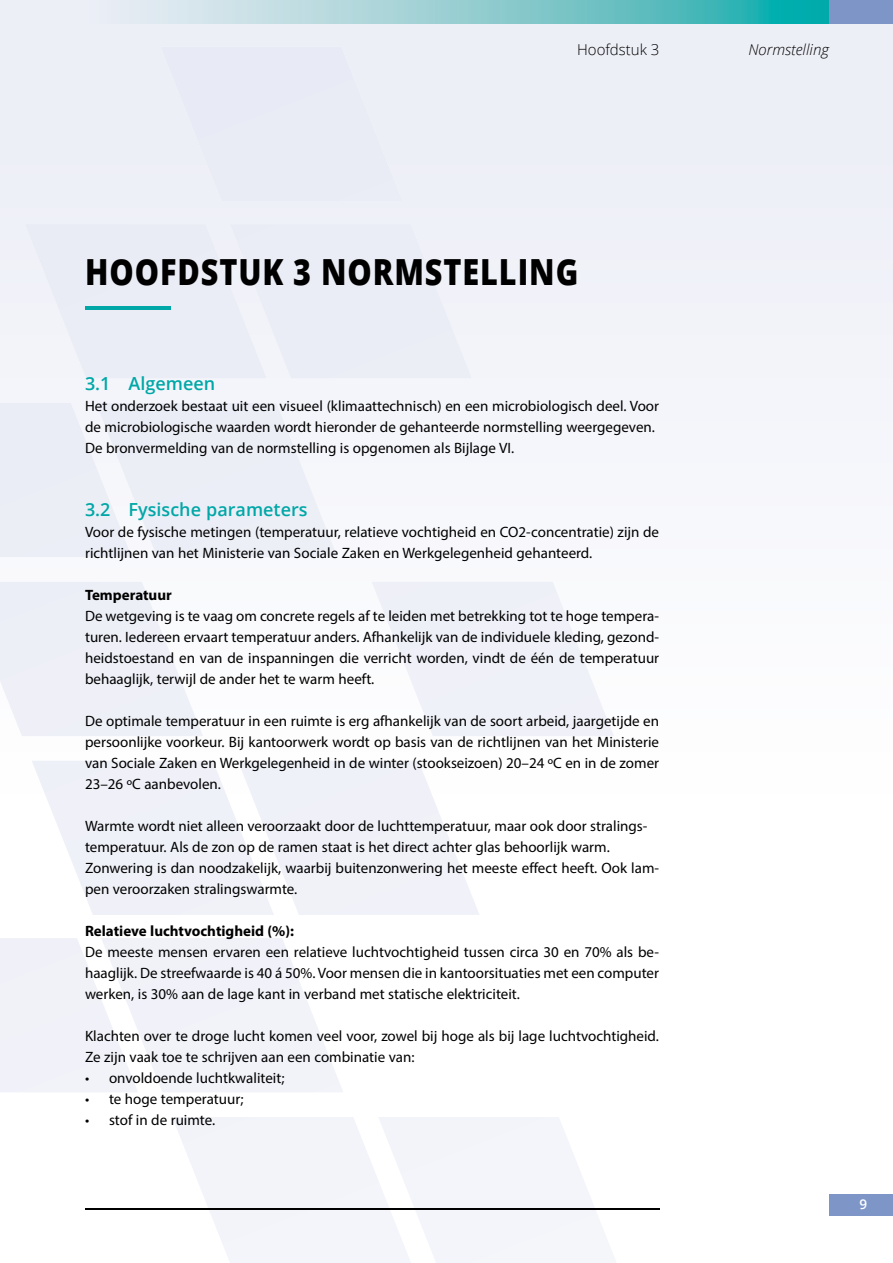
<style>
.page{position:relative;width:893px;height:1263px;background:#fff}
.page>*{position:absolute;margin:0;border:0;box-sizing:border-box;transform-origin:0 0}
.t1{font:800 36px "Open Sans";letter-spacing:.03em;color:#000;scale:.85 1}
.t2{font:600 18px "Open Sans";color:#00a7a7}
.t3{font:15px/21px "Myriad Pro";color:#000}
.t4{font:700 15px "Myriad Pro";color:#000}
.t5{font:italic 300 15px "Open Sans";color:#000}
.t6{font:300 15px "Open Sans";color:#000}
.t7{font:600 13.5px "Open Sans";color:#fff}
</style>
<div class="page">
<div style="left:0;top:0;width:893px;height:421px;background:#eef0f8"></div>
<svg style="left:173px;top:1117px;width:423px;height:146px"></svg>
<svg style="left:0;top:938px;width:343px;height:154px"></svg>
<svg style="left:32px;top:761px;width:447px;height:154px"></svg>
<svg style="left:372px;top:582px;width:242px;height:154px"></svg>
<svg style="left:0;top:582px;width:203px;height:154px"></svg>
<svg style="left:0;top:403px;width:338px;height:154px"></svg>
<div style="left:25px;top:224px;width:447px;height:154px;background:#ebedf6"></div>
<div style="left:160px;top:47px;width:243px;height:154px;background:#e9ebf5"></div>
<img style="left:85px;top:0;width:744px;height:23px">
<div style="left:829px;top:0;width:64px;height:23px;background:#7e95c8"></div>
<hr style="left:85px;top:1208px;width:574px;height:2px;background:#000">
<div style="left:829px;top:1194px;width:64px;height:21px;background:#7e95c8"></div>
<hr style="left:85px;top:306px;width:85px;height:3px;background:#00a7a7">
<p class="t6" style="left:577px;top:39px;width:84px">Hoofdstuk 3</p>
<p class="t5" style="left:749px;top:39px;width:82px">Normstelling</p>
<h1 class="t1" style="left:85px;top:245px;width:582px">HOOFDSTUK 3 NORMSTELLING</h1>
<p class="t2" style="left:85px;top:371px;width:132px">3.1 Algemeen</p>
<p class="t3" style="left:85px;top:395px;width:576px">Het onderzoek bestaat uit een visueel (klimaattechnisch) en een microbiologisch deel. Voor de microbiologische waarden wordt hieronder de gehanteerde normstelling weergegeven.<br>De bronvermelding van de normstelling is opgenomen als Bijlage VI.</p>
<p class="t2" style="left:85px;top:497px;width:224px">3.2 Fysische parameters</p>
<p class="t3" style="left:85px;top:521px;width:575px">Voor de fysische metingen (temperatuur, relatieve vochtigheid en CO2-concentratie) zijn de richtlijnen van het Ministerie van Sociale Zaken en Werkgelegenheid gehanteerd.</p>
<p class="t4" style="left:85px;top:585px;width:88px">Temperatuur</p>
<p class="t3" style="left:85px;top:605px;width:576px;text-align:justify">De wetgeving is te vaag om concrete regels af te leiden met betrekking tot te hoge tempera&shy;turen. Iedereen ervaart temperatuur anders. Afhankelijk van de individuele kleding, gezond&shy;heidstoestand en van de inspanningen die verricht worden, vindt de één de temperatuur behaaglijk, terwijl de ander het te warm heeft.</p>
<p class="t3" style="left:85px;top:710px;width:576px;text-align:justify">De optimale temperatuur in een ruimte is erg afhankelijk van de soort arbeid, jaargetijde en persoonlijke voorkeur. Bij kantoorwerk wordt op basis van de richtlijnen van het Ministerie van Sociale Zaken en Werkgelegenheid in de winter (stookseizoen) 20–24 ºC en in de zomer 23–26 ºC aanbevolen.</p>
<p class="t3" style="left:85px;top:815px;width:576px">Warmte wordt niet alleen veroorzaakt door de luchttemperatuur, maar ook door stralings&shy;temperatuur. Als de zon op de ramen staat is het direct achter glas behoorlijk warm.<br>Zonwering is dan noodzakelijk, waarbij buitenzonwering het meeste effect heeft. Ook lam&shy;pen veroorzaken stralingswarmte.</p>
<p class="t4" style="left:85px;top:921px;width:210px">Relatieve luchtvochtigheid (%):</p>
<p class="t3" style="left:85px;top:941px;width:576px;text-align:justify">De meeste mensen ervaren een relatieve luchtvochtigheid tussen circa 30 en 70% als be&shy;haaglijk. De streefwaarde is 40 á 50%. Voor mensen die in kantoorsituaties met een computer werken, is 30% aan de lage kant in verband met statische elektriciteit.</p>
<p class="t3" style="left:85px;top:1025px;width:575px">Klachten over te droge lucht komen veel voor, zowel bij hoge als bij lage luchtvochtigheid.<br>Ze zijn vaak toe te schrijven aan een combinatie van:</p>
<p class="t3" style="left:85px;top:1067px;width:201px">• onvoldoende luchtkwaliteit;</p>
<p class="t3" style="left:85px;top:1088px;width:160px">• te hoge temperatuur;</p>
<p class="t3" style="left:85px;top:1109px;width:132px">• stof in de ruimte.</p>
<p class="t7" style="left:859px;top:1195px;width:9px">9</p>
</div>
